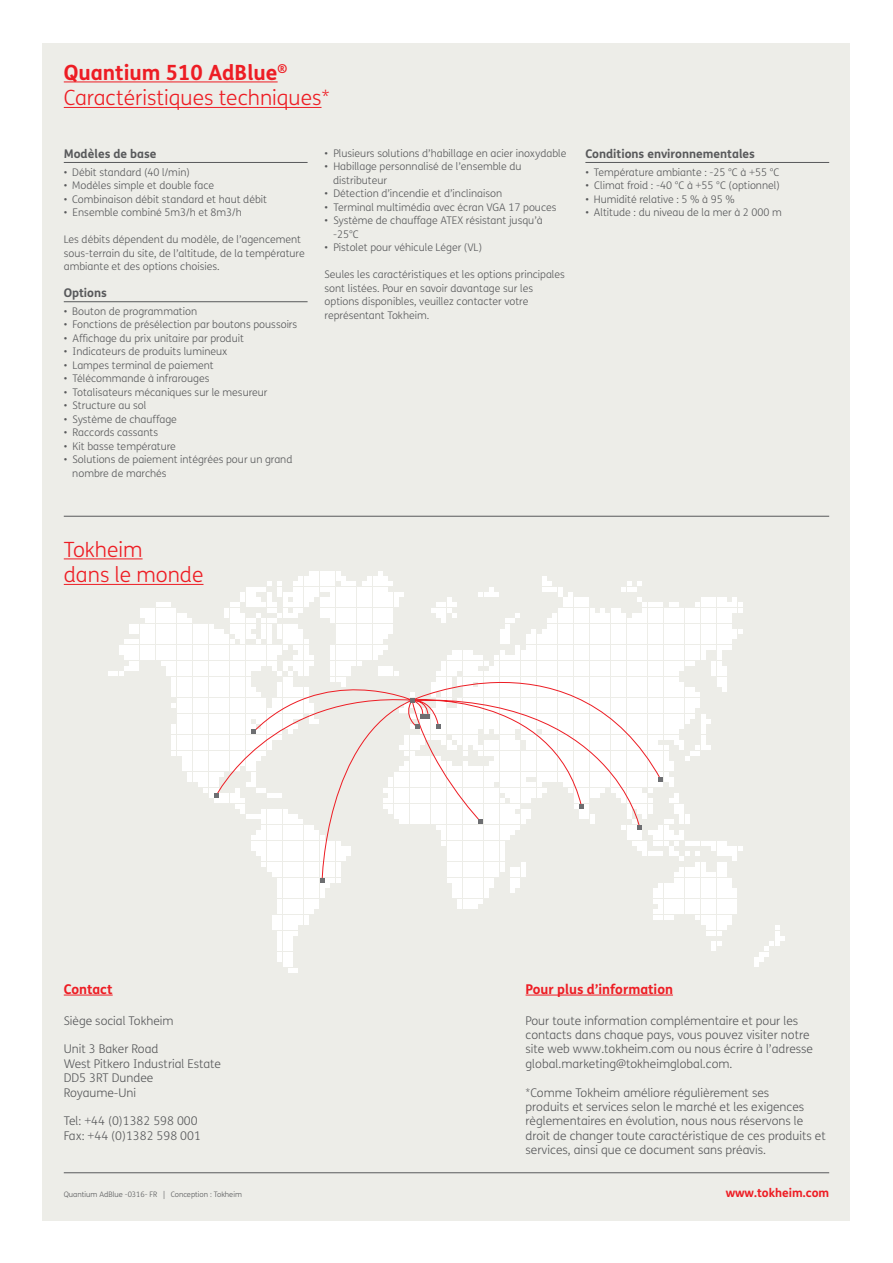
<style>
.page{position:relative;width:893px;height:1263px;background:#fff}
.page>*{position:absolute;margin:0;border:0;box-sizing:border-box;transform-origin:0 0}
.t1{font:300 21px "FS Me";color:#ed1d24}
.t2{font:700 21px "FS Me";color:#ed1d24}
.t3{font:700 13.5px "FS Me";color:#ed1d24}
.t4{font:300 12px/14.4px "FS Me";color:#58595b}
.t5{font:700 12px "FS Me";color:#58595b}
.t6{font:700 12px "FS Me";color:#ed1d24}
.t7{font:300 10.5px/13.5px "FS Me";color:#58595b}
.t8{font:300 7.5px "FS Me";color:#58595b}
</style>
<div class="page">
<div style="left:43px;top:43px;width:807px;height:1177px;background:#edede8"></div>
<hr style="left:64px;top:162px;width:244px;height:1px;background:#58595b">
<hr style="left:64px;top:301px;width:244px;height:1px;background:#58595b">
<hr style="left:585px;top:162px;width:244px;height:1px;background:#58595b">
<hr style="left:64px;top:82px;width:214px;height:1px;background:#ed1d24">
<hr style="left:64px;top:107px;width:258px;height:1px;background:#ed1d24">
<hr style="left:64px;top:1172px;width:765px;height:1px;background:#58595b">
<hr style="left:64px;top:516px;width:765px;height:1px;background:#58595b">
<svg style="left:754px;top:926px;width:30px;height:41px"></svg>
<svg style="left:108px;top:571px;width:634px;height:401px"></svg>
<hr style="left:64px;top:558px;width:79px;height:1px;background:#ed1d24">
<hr style="left:64px;top:584px;width:139px;height:1px;background:#ed1d24">
<hr style="left:64px;top:995px;width:49px;height:1px;background:#ed1d24">
<hr style="left:526px;top:995px;width:147px;height:1px;background:#ed1d24">
<p class="t2" style="left:64px;top:59px;width:225px">Quantium 510 AdBlue<sup>®</sup></p>
<p class="t1" style="left:64px;top:86px;width:268px">Caractéristiques techniques*</p>
<p class="t5" style="left:64px;top:146px;width:94px">Modèles de base</p>
<p class="t7" style="left:64px;top:165px;width:128px">• Débit standard (40 l/min)</p>
<p class="t7" style="left:64px;top:179px;width:152px">• Modèles simple et double face</p>
<p class="t7" style="left:64px;top:192px;width:205px">• Combinaison débit standard et haut débit</p>
<p class="t7" style="left:64px;top:206px;width:180px">• Ensemble combiné 5m3/h et 8m3/h</p>
<p class="t7" style="left:64px;top:233px;width:242px">Les débits dépendent du modèle, de l’agencement sous-terrain du site, de l’altitude, de la température ambiante et des options choisies.</p>
<p class="t5" style="left:64px;top:285px;width:45px">Options</p>
<p class="t7" style="left:64px;top:305px;width:135px">• Bouton de programmation</p>
<p class="t7" style="left:64px;top:318px;width:235px">• Fonctions de présélection par boutons poussoirs</p>
<p class="t7" style="left:64px;top:332px;width:182px">• Affichage du prix unitaire par produit</p>
<p class="t7" style="left:64px;top:345px;width:165px">• Indicateurs de produits lumineux</p>
<p class="t7" style="left:64px;top:359px;width:151px">• Lampes terminal de paiement</p>
<p class="t7" style="left:64px;top:372px;width:147px">• Télécommande à infrarouges</p>
<p class="t7" style="left:64px;top:386px;width:205px">• Totalisateurs mécaniques sur le mesureur</p>
<p class="t7" style="left:64px;top:399px;width:84px">• Structure au sol</p>
<p class="t7" style="left:64px;top:413px;width:115px">• Système de chauffage</p>
<p class="t7" style="left:64px;top:426px;width:96px">• Raccords cassants</p>
<p class="t7" style="left:64px;top:440px;width:114px">• Kit basse température</p>
<p class="t7" style="left:72px;top:453px;width:222px;text-indent:-9px">• Solutions de paiement intégrées pour un grand nombre de marchés</p>
<p class="t7" style="left:325px;top:147px;width:243px">• Plusieurs solutions d’habillage en acier inoxydable</p>
<p class="t7" style="left:333px;top:160px;width:190px;text-indent:-9px">• Habillage personnalisé de l’ensemble du distributeur</p>
<p class="t7" style="left:325px;top:187px;width:179px">• Détection d’incendie et d’inclinaison</p>
<p class="t7" style="left:325px;top:201px;width:233px">• Terminal multimédia avec écran VGA 17 pouces</p>
<p class="t7" style="left:333px;top:214px;width:211px;text-indent:-9px">• Système de chauffage ATEX résistant jusqu’à -25°C</p>
<p class="t7" style="left:325px;top:241px;width:159px">• Pistolet pour véhicule Léger (VL)</p>
<p class="t7" style="left:325px;top:268px;width:242px">Seules les caractéristiques et les options principales sont listées. Pour en savoir davantage sur les options disponibles, veuillez contacter votre représentant Tokheim.</p>
<p class="t5" style="left:585px;top:146px;width:171px">Conditions environnementales</p>
<p class="t7" style="left:585px;top:165px;width:195px">• Température ambiante : -25 °C à +55 °C</p>
<p class="t7" style="left:585px;top:179px;width:196px">• Climat froid : -40 °C à +55 °C (optionnel)</p>
<p class="t7" style="left:585px;top:192px;width:151px">• Humidité relative : 5 % à 95 %</p>
<p class="t7" style="left:585px;top:206px;width:198px">• Altitude : du niveau de la mer à 2 000 m</p>
<p class="t1" style="left:64px;top:537px;width:80px">Tokheim</p>
<p class="t1" style="left:64px;top:563px;width:141px">dans le monde</p>
<p class="t3" style="left:64px;top:980px;width:50px">Contact</p>
<p class="t4" style="left:64px;top:1013px;width:111px">Siège social Tokheim</p>
<p class="t4" style="left:64px;top:1042px;width:96px">Unit 3 Baker Road</p>
<p class="t4" style="left:64px;top:1057px;width:159px">West Pitkero Industrial Estate</p>
<p class="t4" style="left:64px;top:1071px;width:91px">DD5 3RT Dundee</p>
<p class="t4" style="left:64px;top:1085px;width:74px">Royaume-Uni</p>
<p class="t4" style="left:64px;top:1114px;width:135px">Tel: +44 (0)1382 598 000</p>
<p class="t4" style="left:64px;top:1129px;width:139px">Fax: +44 (0)1382 598 001</p>
<p class="t3" style="left:526px;top:980px;width:149px">Pour plus d’information</p>
<p class="t4" style="left:526px;top:1013px;width:289px">Pour toute information complémentaire et pour les contacts dans chaque pays, vous pouvez visiter notre site web www.tokheim.com ou nous écrire à l’adresse global.marketing@tokheimglobal.com.</p>
<p class="t4" style="left:526px;top:1085px;width:302px">*Comme Tokheim améliore régulièrement ses<br>produits et services selon le marché et les exigences règlementaires en évolution, nous nous réservons le droit de changer toute caractéristique de ces produits et services, ainsi que ce document sans préavis.</p>
<p class="t8" style="left:64px;top:1190px;width:180px">Quantium AdBlue -0316- FR | Conception : Tokheim</p>
<p class="t6" style="left:726px;top:1185px;width:105px">www.tokheim.com</p>
</div>
